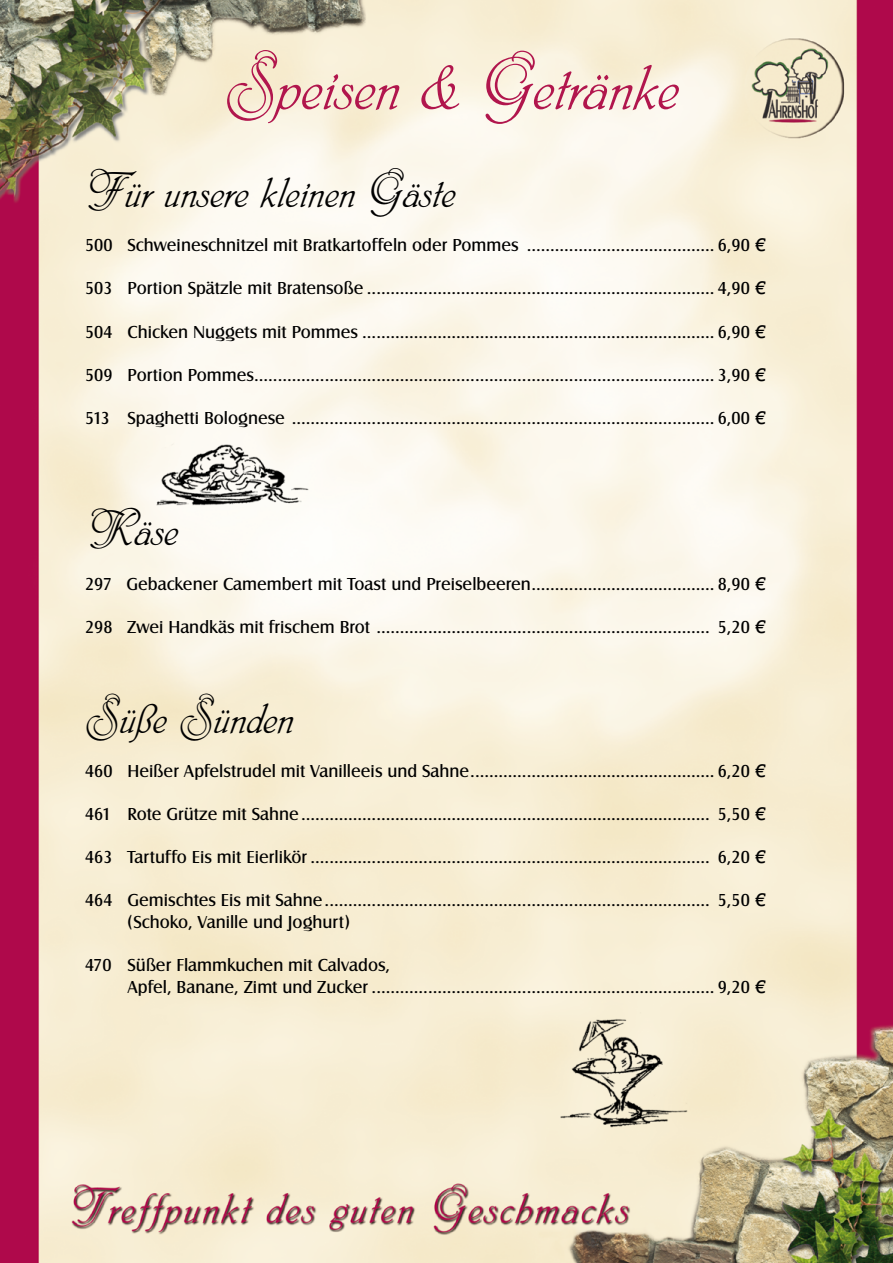
<style>
.page{position:relative;width:893px;height:1263px;background:#fff}
.page>*{position:absolute;margin:0;border:0;box-sizing:border-box;transform-origin:0 0}
.t1{font:72px "Phyllis Ini D";color:#b1164d}
.t2{font:48px "Phyllis Ini D";color:#000}
.t3{font:18px/21.6px "Castle T";color:#000}
.s1{font-family:"Linotype Euro Font Ato F"}
</style>
<div class="page">
<img style="left:0;top:0;width:893px;height:1263px">
<img style="left:152px;top:438px;width:164px;height:82px">
<img style="left:552px;top:1009px;width:144px;height:128px">
<h1 class="t1" style="left:225px;top:42px;width:456px">Speisen &amp; Getränke</h1>
<h2 class="t2" style="left:85px;top:162px;width:372px">Für unsere kleinen Gäste</h2>
<p class="t3" style="left:85px;top:234px;width:682px">500 Schweineschnitzel mit Bratkartoffeln oder Pommes ........................................ 6,90 <span class="s1">E</span></p>
<p class="t3" style="left:85px;top:277px;width:682px">503 Portion Spätzle mit Bratensoße .......................................................................... 4,90 <span class="s1">E</span></p>
<p class="t3" style="left:85px;top:320px;width:682px">504 Chicken Nuggets mit Pommes ........................................................................... 6,90 <span class="s1">E</span></p>
<p class="t3" style="left:85px;top:364px;width:682px">509 Portion Pommes.................................................................................................. 3,90 <span class="s1">E</span></p>
<p class="t3" style="left:85px;top:407px;width:682px">513 Spaghetti Bolognese .......................................................................................... 6,00 <span class="s1">E</span></p>
<h2 class="t2" style="left:85px;top:501px;width:95px">Käse</h2>
<p class="t3" style="left:85px;top:572px;width:682px">297 Gebackener Camembert mit Toast und Preiselbeeren....................................... 8,90 <span class="s1">E</span></p>
<p class="t3" style="left:85px;top:616px;width:682px">298 Zwei Handkäs mit frischem Brot ....................................................................... 5,20 <span class="s1">E</span></p>
<h2 class="t2" style="left:85px;top:688px;width:211px">Süße Sünden</h2>
<p class="t3" style="left:85px;top:760px;width:682px">460 Heißer Apfelstrudel mit Vanilleeis und Sahne.................................................... 6,20 <span class="s1">E</span></p>
<p class="t3" style="left:85px;top:803px;width:682px">461 Rote Grütze mit Sahne....................................................................................... 5,50 <span class="s1">E</span></p>
<p class="t3" style="left:85px;top:846px;width:682px">463 Tartuffo Eis mit Eierlikör ..................................................................................... 6,20 <span class="s1">E</span></p>
<p class="t3" style="left:128px;top:889px;width:639px;text-indent:-43px">464 Gemischtes Eis mit Sahne.................................................................................. 5,50 <span class="s1">E </span>(Schoko, Vanille und Joghurt)</p>
<p class="t3" style="left:128px;top:954px;width:639px;text-indent:-43px">470 Süßer Flammkuchen mit Calvados,<br>Apfel, Banane, Zimt und Zucker ......................................................................... 9,20 <span class="s1">E</span></p>
</div>
